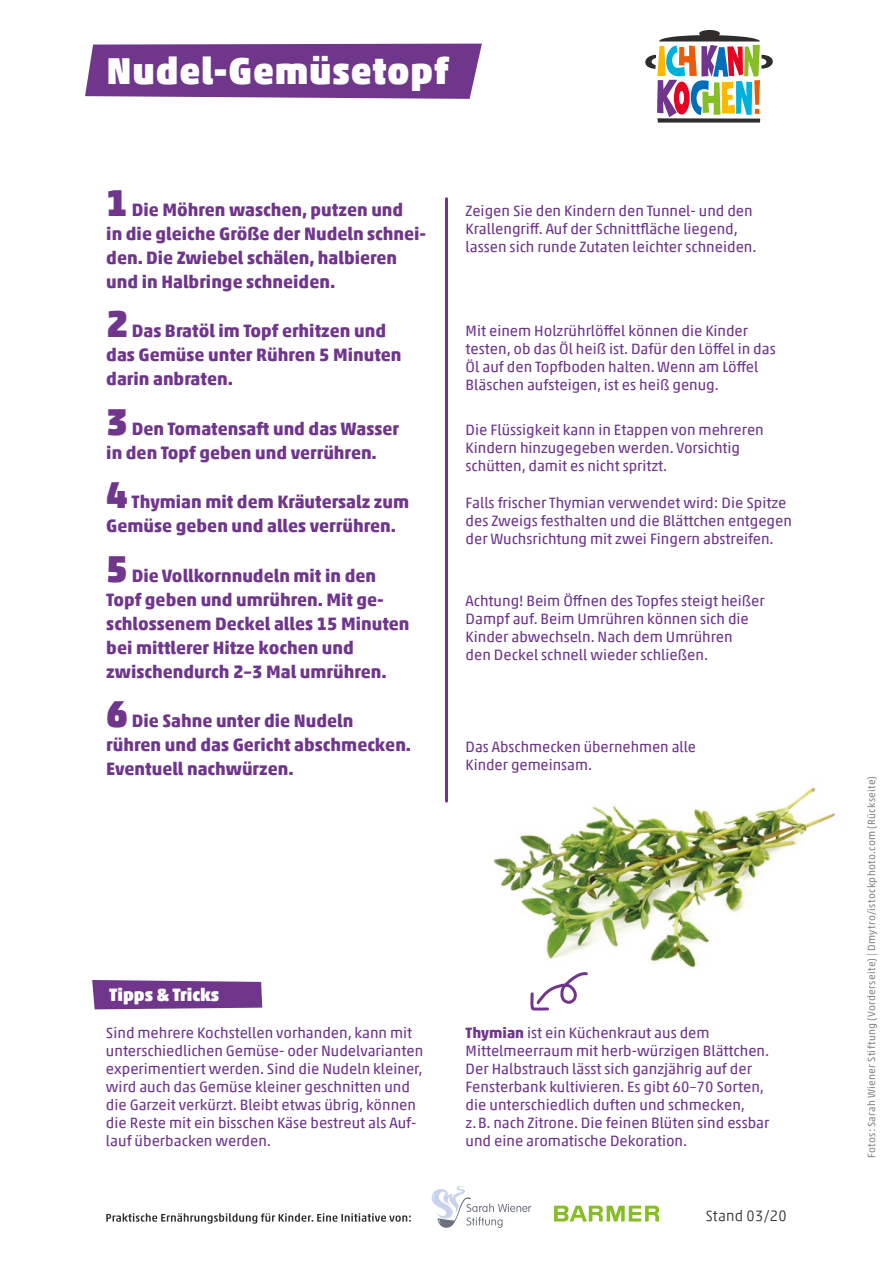
<style>
.page{position:relative;width:893px;height:1263px;background:#fff}
.page>*{position:absolute;margin:0;border:0;box-sizing:border-box;transform-origin:0 0}
.t1{font:900 37.5px "Akko Pro";letter-spacing:.02em;color:#fff}
.t2{font:700 18px/24px "Akko Pro";color:#6f368c}
.t3{font:900 18px "Akko Pro";color:#fff}
.t4{font:15px/18px "Akko Pro";color:#6f368c}
.t5{font:300 15px "Akko Pro";letter-spacing:.02em;color:#2e2d2c}
.t6{font:10.5px "Akko Pro";letter-spacing:.03em;color:#878787}
.s1{font-weight:900;font-size:37.5px}
.s2{font-weight:700}
</style>
<div class="page">
<img style="left:493px;top:787px;width:343px;height:181px">
<hr style="left:445px;top:199px;width:3px;height:602px;background:#6f368c">
<svg style="left:92px;top:980px;width:170px;height:29px;background:#774292"></svg>
<svg style="left:530px;top:972px;width:58px;height:39px"></svg>
<svg style="left:85px;top:44px;width:397px;height:55px;background:#764092"></svg>
<svg style="left:645px;top:30px;width:128px;height:93px"></svg>
<svg style="left:106px;top:1213px;width:305px;height:10px"></svg>
<svg style="left:432px;top:1186px;width:99px;height:42px"></svg>
<svg style="left:554px;top:1206px;width:105px;height:15px"></svg>
<h1 class="t1" style="left:107px;top:48px;width:343px">Nudel-Gemüsetopf</h1>
<p class="t2" style="left:106px;top:197px;width:321px"><span class="s1">1</span> Die Möhren waschen, putzen und<br>in die gleiche Größe der Nudeln schnei&shy;den. Die Zwiebel schälen, halbieren und in Halbringe schneiden.</p>
<p class="t2" style="left:106px;top:319px;width:297px"><span class="s1">2</span> Das Bratöl im Topf erhitzen und das Gemüse unter Rühren 5 Minuten darin anbraten.</p>
<p class="t2" style="left:106px;top:416px;width:294px"><span class="s1">3</span> Den Tomatensaft und das Wasser in den Topf geben und verrühren.</p>
<p class="t2" style="left:106px;top:490px;width:304px"><span class="s1">4</span> Thymian mit dem Kräutersalz zum<br>Gemüse geben und alles verrühren.</p>
<p class="t2" style="left:106px;top:563px;width:305px"><span class="s1">5</span> Die Vollkornnudeln mit in den<br>Topf geben und umrühren. Mit ge&shy;schlossenem Deckel alles 15 Minuten bei mittlerer Hitze kochen und zwischendurch 2–3 Mal umrühren.</p>
<p class="t2" style="left:106px;top:709px;width:306px"><span class="s1">6</span> Die Sahne unter die Nudeln rühren und das Gericht abschmecken.<br>Eventuell nachwürzen.</p>
<p class="t4" style="left:466px;top:201px;width:292px">Zeigen Sie den Kindern den Tunnel- und den<br>Krallengriff. Auf der Schnittfläche liegend, lassen sich runde Zutaten leichter schneiden.</p>
<p class="t4" style="left:466px;top:322px;width:312px">Mit einem Holzrührlöffel können die Kinder testen, ob das Öl heiß ist. Dafür den Löffel in das Öl auf den Topfboden halten. Wenn am Löffel Bläschen aufsteigen, ist es heiß genug.</p>
<p class="t4" style="left:466px;top:421px;width:300px">Die Flüssigkeit kann in Etappen von mehreren<br>Kindern hinzugegeben werden. Vorsichtig schütten, damit es nicht spritzt.</p>
<p class="t4" style="left:466px;top:493px;width:328px">Falls frischer Thymian verwendet wird: Die Spitze des Zweigs festhalten und die Blättchen entgegen der Wuchsrichtung mit zwei Fingern abstreifen.</p>
<p class="t4" style="left:466px;top:592px;width:301px">Achtung! Beim Öffnen des Topfes steigt heißer Dampf auf. Beim Umrühren können sich die Kinder abwechseln. Nach dem Umrühren<br>den Deckel schnell wieder schließen.</p>
<p class="t4" style="left:466px;top:737px;width:232px">Das Abschmecken übernehmen alle<br>Kinder gemeinsam.</p>
<p class="t3" style="left:109px;top:983px;width:112px">Tipps &amp; Tricks</p>
<p class="t4" style="left:106px;top:1023px;width:319px">Sind mehrere Kochstellen vorhanden, kann mit unterschiedlichen Gemüse- oder Nudelvarianten experimentiert werden. Sind die Nudeln kleiner, wird auch das Gemüse kleiner geschnitten und die Garzeit verkürzt. Bleibt etwas übrig, können die Reste mit ein bisschen Käse bestreut als Auf&shy;lauf überbacken werden.</p>
<p class="t4" style="left:466px;top:1023px;width:305px"><span class="s2">Thymian</span> ist ein Küchenkraut aus dem Mittelmeerraum mit herb-würzigen Blättchen.<br>Der Halbstrauch lässt sich ganzjährig auf der Fensterbank kultivieren. Es gibt 60–70 Sorten, die unterschiedlich duften und schmecken, z.B. nach Zitrone. Die feinen Blüten sind essbar und eine aromatische Dekoration.</p>
<p class="t5" style="left:706px;top:1206px;width:82px">Stand 03/20</p>
<p class="t6" style="left:865px;top:1158px;width:384px;rotate:-90deg">Fotos: Sarah Wiener Stiftung (Vorderseite) | Dmytro/istockphoto.com (Rückseite)</p>
</div>
